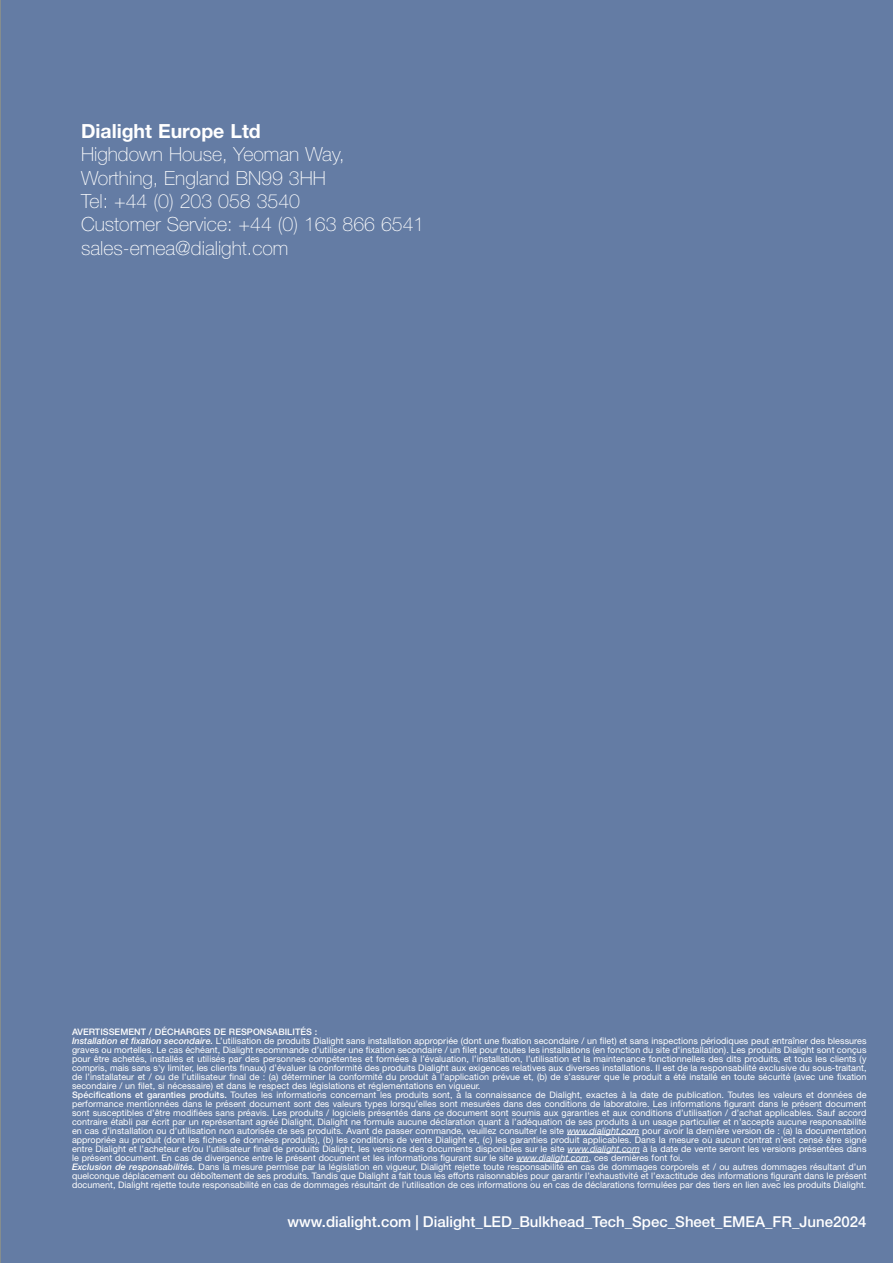
<style>
.page{position:relative;width:893px;height:1263px;background:#647ca4}
.page>*{position:absolute;margin:0;border:0;box-sizing:border-box;transform-origin:0 0}
.t1{font:100 19.5px "Helvetica Neue LT Std";color:#fff}
.t2{font:700 19.5px "Helvetica Neue LT Std";color:#fff}
.t3{font:500 15px "Helvetica Neue LT Std";color:#fff}
.t4{font:100 15px "Helvetica Neue LT Std";color:#fff}
.t5{font:10.5px/10.5px "Helvetica Neue LT Std";color:#fff}
.t6{font:9px/9px "Helvetica Neue LT Std";letter-spacing:.005em;color:#fff;text-align:justify}
.t7{font:500 9px "Helvetica Neue LT Std";letter-spacing:.005em;color:#fff}
.s1{font-weight:500;font-style:italic}
.s2{font-weight:500}
.s3{font-style:italic}
</style>
<div class="page">
<hr style="left:567px;top:1134px;width:72px;height:1px;background:#fff">
<hr style="left:568px;top:1152px;width:72px;height:1px;background:#fff">
<hr style="left:516px;top:1161px;width:73px;height:1px;background:#fff">
<p class="t2" style="left:81px;top:119px;width:181px">Dialight Europe Ltd</p>
<p class="t1" style="left:81px;top:143px;width:265px">Highdown House, Yeoman Way,</p>
<p class="t1" style="left:81px;top:166px;width:246px">Worthing, England BN99 3HH</p>
<p class="t1" style="left:81px;top:190px;width:221px">Tel: +44 (0) 203 058 3540</p>
<p class="t1" style="left:81px;top:213px;width:345px">Customer Service: +44 (0) 163 866 6541</p>
<p class="t1" style="left:81px;top:237px;width:209px">sales-emea@dialight.com</p>
<p class="t4" style="left:117px;top:135px;width:139px">1501 Route 34 South</p>
<p class="t4" style="left:117px;top:159px;width:150px">Farmingdale, NJ 07727</p>
<p class="t4" style="left:117px;top:183px;width:130px">Tél. : 732-919-3119</p>
<p class="t4" style="left:117px;top:207px;width:111px">info@dialight.com</p>
<p class="t7" style="left:72px;top:1026px;width:247px">AVERTISSEMENT / DÉCHARGES DE RESPONSABILITÉS :</p>
<p class="t6" style="left:72px;top:1036px;width:796px"><span class="s1">Installation et fixation secondaire.</span> L’utilisation de produits Dialight sans installation appropriée (dont une fixation secondaire / un filet) et sans inspections périodiques peut entraîner des blessures graves ou mortelles. Le cas échéant, Dialight recommande d’utiliser une fixation secondaire / un filet pour toutes les installations (en fonction du site d'installation). Les produits Dialight sont conçus pour être achetés, installés et utilisés par des personnes compétentes et formées à l’évaluation, l’installation, l’utilisation et la maintenance fonctionnelles des dits produits, et tous les clients (y compris, mais sans s'y limiter, les clients finaux) d’évaluer la conformité des produits Dialight aux exigences relatives aux diverses installations. Il est de la responsabilité exclusive du sous-traitant, de l’installateur et / ou de l’utilisateur final de : (a) déterminer la conformité du produit à l’application prévue et, (b) de s’assurer que le produit a été installé en toute sécurité (avec une fixation secondaire / un filet, si nécessaire) et dans le respect des législations et réglementations en vigueur.</p>
<p class="t6" style="left:72px;top:1090px;width:796px"><span class="s2">Spécifications et garanties produits.</span> Toutes les informations concernant les produits sont, à la connaissance de Dialight, exactes à la date de publication. Toutes les valeurs et données de performance mentionnées dans le présent document sont des valeurs types lorsqu’elles sont mesurées dans des conditions de laboratoire. Les informations figurant dans le présent document sont susceptibles d’être modifiées sans préavis. Les produits / logiciels présentés dans ce document sont soumis aux garanties et aux conditions d’utilisation / d’achat applicables. Sauf accord contraire établi par écrit par un représentant agréé Dialight, Dialight ne formule aucune déclaration quant à l’adéquation de ses produits à un usage particulier et n’accepte aucune responsabilité en cas d’installation ou d’utilisation non autorisée de ses produits. Avant de passer commande, veuillez consulter le site <span class="s3">www.dialight.com</span> pour avoir la dernière version de : (a) la documentation appropriée au produit (dont les fiches de données produits), (b) les conditions de vente Dialight et, (c) les garanties produit applicables. Dans la mesure où aucun contrat n’est censé être signé entre Dialight et l’acheteur et/ou l’utilisateur final de produits Dialight, les versions des documents disponibles sur le site <span class="s3">www.dialight.com</span> à la date de vente seront les versions présentées dans le présent document. En cas de divergence entre le présent document et les informations figurant sur le site <span class="s3">www.dialight.com</span>, ces dernières font foi.</p>
<p class="t6" style="left:72px;top:1162px;width:796px"><span class="s1">Exclusion de responsabilités.</span> Dans la mesure permise par la législation en vigueur, Dialight rejette toute responsabilité en cas de dommages corporels et / ou autres dommages résultant d’un quelconque déplacement ou déboîtement de ses produits. Tandis que Dialight a fait tous les efforts raisonnables pour garantir l’exhaustivité et l’exactitude des informations figurant dans le présent document, Dialight rejette toute responsabilité en cas de dommages résultant de l’utilisation de ces informations ou en cas de déclarations formulées par des tiers en lien avec les produits Dialight.</p>
<p class="t5" style="left:115px;top:1038px;width:565px">Dialight se réserve le droit d’apporter des modifications aux produits à tout moment afin de proposer le meilleur produit possible.</p>
<p class="t5" style="left:115px;top:1070px;width:498px">La version la plus récente de ce document sera toujours disponible à l’adresse : http://www.dialight.com/</p>
<p class="t3" style="left:288px;top:1213px;width:580px">www.dialight.com | Dialight_LED_Bulkhead_Tech_Spec_Sheet_EMEA_FR_June2024</p>
</div>
